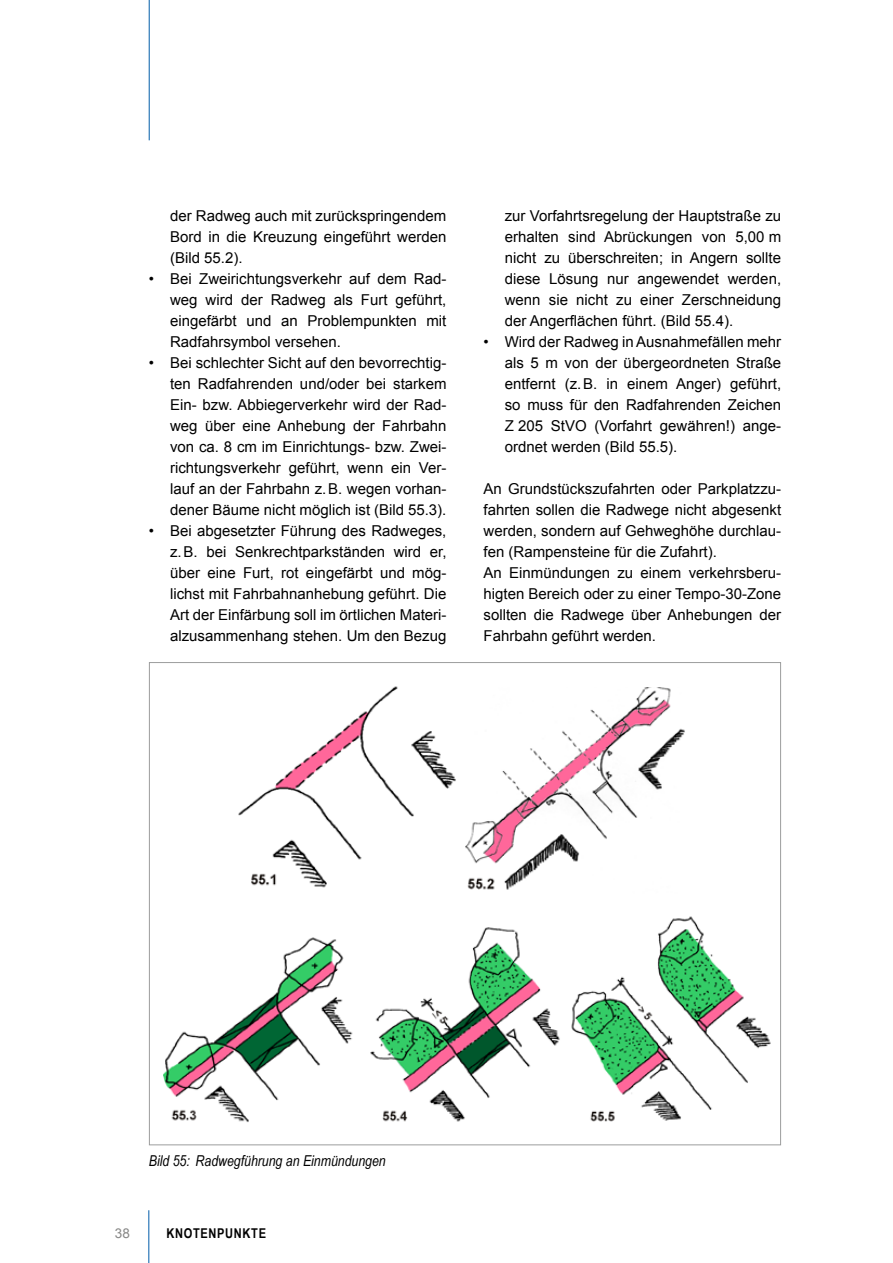
<style>
.page{position:relative;width:893px;height:1263px;background:#fff}
.page>*{position:absolute;margin:0;border:0;box-sizing:border-box;transform-origin:0 0}
.t1{font:15px/21px "Arial";color:#000;text-align:justify}
.t2{font:italic 15px "Arial Narrow";color:#000}
.t3{font:700 13.5px "Arial Narrow";letter-spacing:.05em;color:#000}
.t4{font:13.5px "Arial";color:#878786}
</style>
<div class="page">
<hr style="left:149px;top:0;width:1px;height:140px;background:#005ca9">
<hr style="left:148px;top:1210px;width:1px;height:53px;background:#005ca9">
<img style="left:238px;top:686px;width:218px;height:202px">
<img style="left:465px;top:687px;width:220px;height:203px">
<img style="left:370px;top:927px;width:190px;height:195px">
<img style="left:571px;top:916px;width:200px;height:206px">
<img style="left:164px;top:937px;width:189px;height:185px">
<p class="t1" style="left:170px;top:205px;width:278px">der Radweg auch mit zurückspringendem Bord in die Kreuzung eingeführt werden (Bild 55.2).</p>
<p class="t1" style="left:170px;top:268px;width:278px;text-indent:-21px">• Bei Zweirichtungsverkehr auf dem Rad&shy;weg wird der Radweg als Furt geführt, eingefärbt und an Problempunkten mit Radfahrsymbol versehen.</p>
<p class="t1" style="left:170px;top:352px;width:278px;text-indent:-21px">• Bei schlechter Sicht auf den bevorrechtig&shy;ten Radfahrenden und/oder bei starkem Ein- bzw. Abbiegerverkehr wird der Rad&shy;weg über eine Anhebung der Fahrbahn von ca. 8 cm im Einrichtungs- bzw. Zwei&shy;richtungsverkehr geführt, wenn ein Ver&shy;lauf an der Fahrbahn z.B. wegen vorhan&shy;dener Bäume nicht möglich ist (Bild 55.3).</p>
<p class="t1" style="left:170px;top:520px;width:278px;text-indent:-21px">• Bei abgesetzter Führung des Radweges, z.B. bei Senkrechtparkständen wird er, über eine Furt, rot eingefärbt und mög&shy;lichst mit Fahrbahnanhebung geführt. Die Art der Einfärbung soll im örtlichen Materi&shy;alzusammenhang stehen. Um den Bezug</p>
<p class="t1" style="left:505px;top:205px;width:278px">zur Vorfahrtsregelung der Hauptstraße zu erhalten sind Abrückungen von 5,00 m nicht zu überschreiten; in Angern sollte diese Lösung nur angewendet werden, wenn sie nicht zu einer Zerschneidung der Angerflächen führt. (Bild 55.4).</p>
<p class="t1" style="left:505px;top:331px;width:278px;text-indent:-21px">• Wird der Radweg in Ausnahmefällen mehr als 5 m von der übergeordneten Straße entfernt (z.B. in einem Anger) geführt, so muss für den Radfahrenden Zeichen Z 205 StVO (Vorfahrt gewähren!) ange&shy;ordnet werden (Bild 55.5).</p>
<p class="t1" style="left:484px;top:478px;width:299px;text-align:left">An Grundstückszufahrten oder Parkplatzzu&shy;fahrten sollen die Radwege nicht abgesenkt werden, sondern auf Gehweghöhe durchlau&shy;fen (Rampensteine für die Zufahrt).<br>An Einmündungen zu einem verkehrsberu&shy;higten Bereich oder zu einer Tempo-30-Zone sollten die Radwege über Anhebungen der Fahrbahn geführt werden.</p>
<p class="t2" style="left:149px;top:1150px;width:238px">Bild 55: Radwegführung an Einmündungen</p>
<p class="t4" style="left:115px;top:1224px;width:17px">38</p>
<p class="t3" style="left:166px;top:1223px;width:101px">KNOTENPU NKTE</p>
</div>
